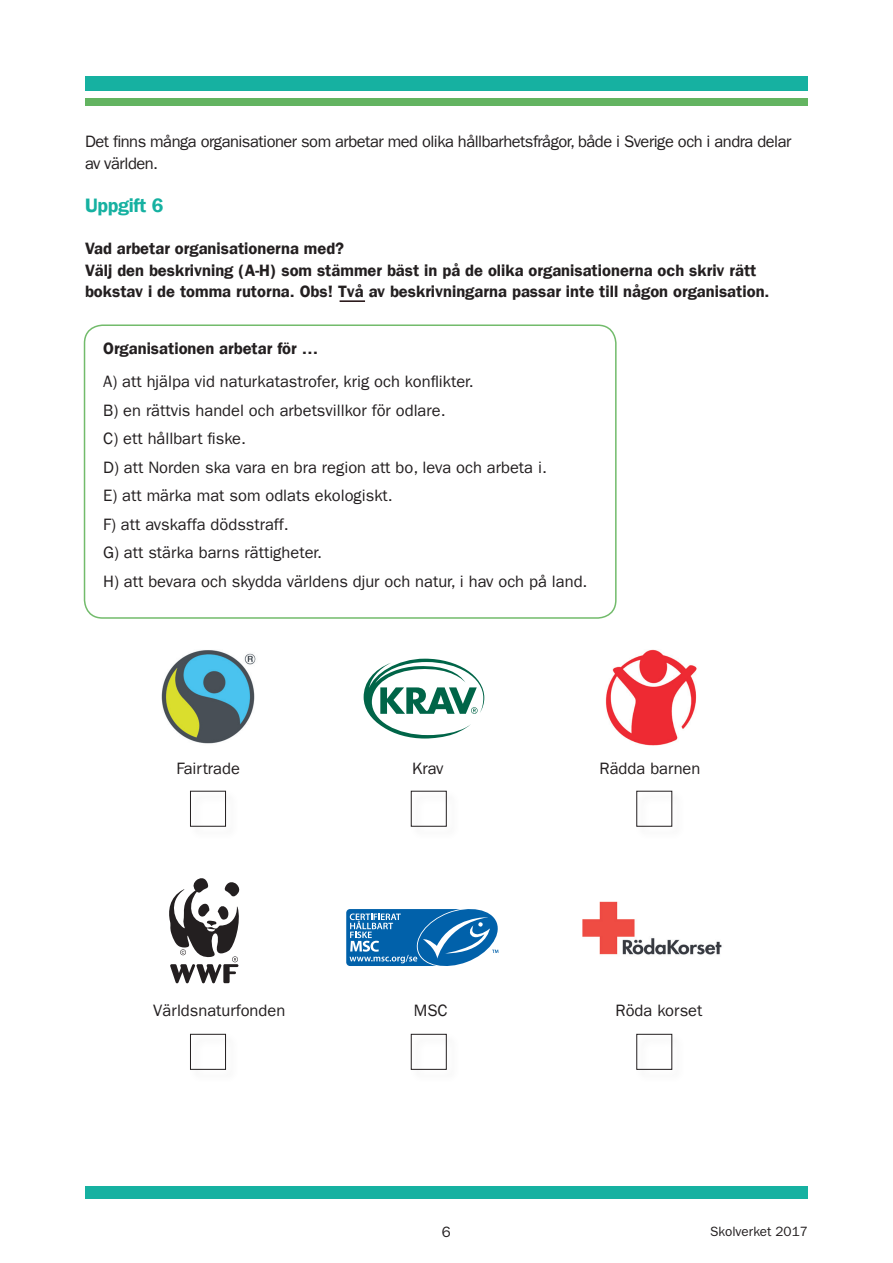
<style>
.page{position:relative;width:893px;height:1263px;background:#fff}
.page>*{position:absolute;margin:0;border:0;box-sizing:border-box;transform-origin:0 0}
.Rubrik_2{font:600 19.5px "Franklin Gothic LT";letter-spacing:-.015em;color:#16b1a1}
.t1{font:16.5px "Franklin Gothic LT";color:#231f20}
.t2{font:600 16.5px "Franklin Gothic LT";color:#231f20}
.t3{font:16.5px/21.6px "Franklin Gothic LT";letter-spacing:-.03em;color:#231f20}
.t4{font:15px "ITC Franklin Gothic Std";color:#231f20}
.t5{font:13.5px "ITC Franklin Gothic Std";color:#231f20}
</style>
<div class="page">
<svg style="left:169px;top:878px;width:71px;height:105px"></svg>
<svg style="left:364px;top:659px;width:120px;height:79px"></svg>
<svg style="left:346px;top:909px;width:153px;height:57px;background:#3983bc"></svg>
<img style="left:582px;top:901px;width:140px;height:54px">
<img style="left:605px;top:650px;width:92px;height:96px">
<img style="left:161px;top:650px;width:95px;height:94px">
<div style="left:190px;top:791px;width:36px;height:35px;border:1px solid #231f20"></div>
<div style="left:409px;top:789px;width:52px;height:52px;background:#231f20;opacity:.5"></div>
<div style="left:634px;top:789px;width:52px;height:52px;background:#231f20;opacity:.5"></div>
<div style="left:190px;top:1034px;width:36px;height:35px;border:1px solid #231f20"></div>
<div style="left:409px;top:1032px;width:52px;height:52px;background:#231f20;opacity:.5"></div>
<div style="left:411px;top:1034px;width:35px;height:35px;border:1px solid #231f20"></div>
<div style="left:634px;top:1032px;width:52px;height:52px;background:#231f20;opacity:.5"></div>
<div style="left:84px;top:324px;width:533px;height:295px;border:2px solid #72bb6b;border-radius:18px"></div>
<div style="left:85px;top:1186px;width:723px;height:13px;background:#16b1a1"></div>
<div style="left:85px;top:77px;width:723px;height:14px;background:#16b1a1"></div>
<div style="left:85px;top:98px;width:723px;height:7px;background:#63b461"></div>
<hr style="left:340px;top:300px;width:25px;height:2px;background:#1c0a0c">
<p class="t3" style="left:85px;top:131px;width:708px">Det finns många organisationer som arbetar med olika hållbarhetsfrågor, både i Sverige och i andra delar av världen.</p>
<p class="Rubrik_2" style="left:85px;top:193px;width:80px">Uppgift 6</p>
<p class="t2" style="left:85px;top:239px;width:261px">Vad arbetar organisationerna med?</p>
<p class="t2" style="left:85px;top:260px;width:673px">Välj den beskrivning (A-H) som stämmer bäst in på de olika organisationerna och skriv rätt</p>
<p class="t2" style="left:85px;top:282px;width:686px">bokstav i de tomma rutorna. Obs! Två av beskrivningarna passar inte till någon organisation.</p>
<p class="t2" style="left:103px;top:339px;width:217px">Organisationen arbetar för …</p>
<p class="t1" style="left:103px;top:372px;width:372px">A) att hjälpa vid naturkatastrofer, krig och konflikter.</p>
<p class="t1" style="left:103px;top:401px;width:344px">B) en rättvis handel och arbetsvillkor för odlare.</p>
<p class="t1" style="left:103px;top:429px;width:145px">C) ett hållbart fiske.</p>
<p class="t1" style="left:103px;top:458px;width:445px">D) att Norden ska vara en bra region att bo, leva och arbeta i.</p>
<p class="t1" style="left:103px;top:486px;width:291px">E) att märka mat som odlats ekologiskt.</p>
<p class="t1" style="left:103px;top:515px;width:187px">F) att avskaffa dödsstraff.</p>
<p class="t1" style="left:103px;top:543px;width:221px">G) att stärka barns rättigheter.</p>
<p class="t1" style="left:103px;top:572px;width:486px">H) att bevara och skydda världens djur och natur, i hav och på land.</p>
<p class="t1" style="left:176px;top:759px;width:65px">Fairtrade</p>
<p class="t1" style="left:412px;top:759px;width:33px">Krav</p>
<p class="t1" style="left:599px;top:759px;width:102px">Rädda barnen</p>
<p class="t1" style="left:153px;top:1000px;width:133px">Världsnaturfonden</p>
<p class="t1" style="left:414px;top:1000px;width:35px">MSC</p>
<p class="t1" style="left:615px;top:1000px;width:89px">Röda korset</p>
<p class="t4" style="left:442px;top:1223px;width:10px">6</p>
<p class="t5" style="left:710px;top:1223px;width:99px">Skolverket 2017</p>
</div>
